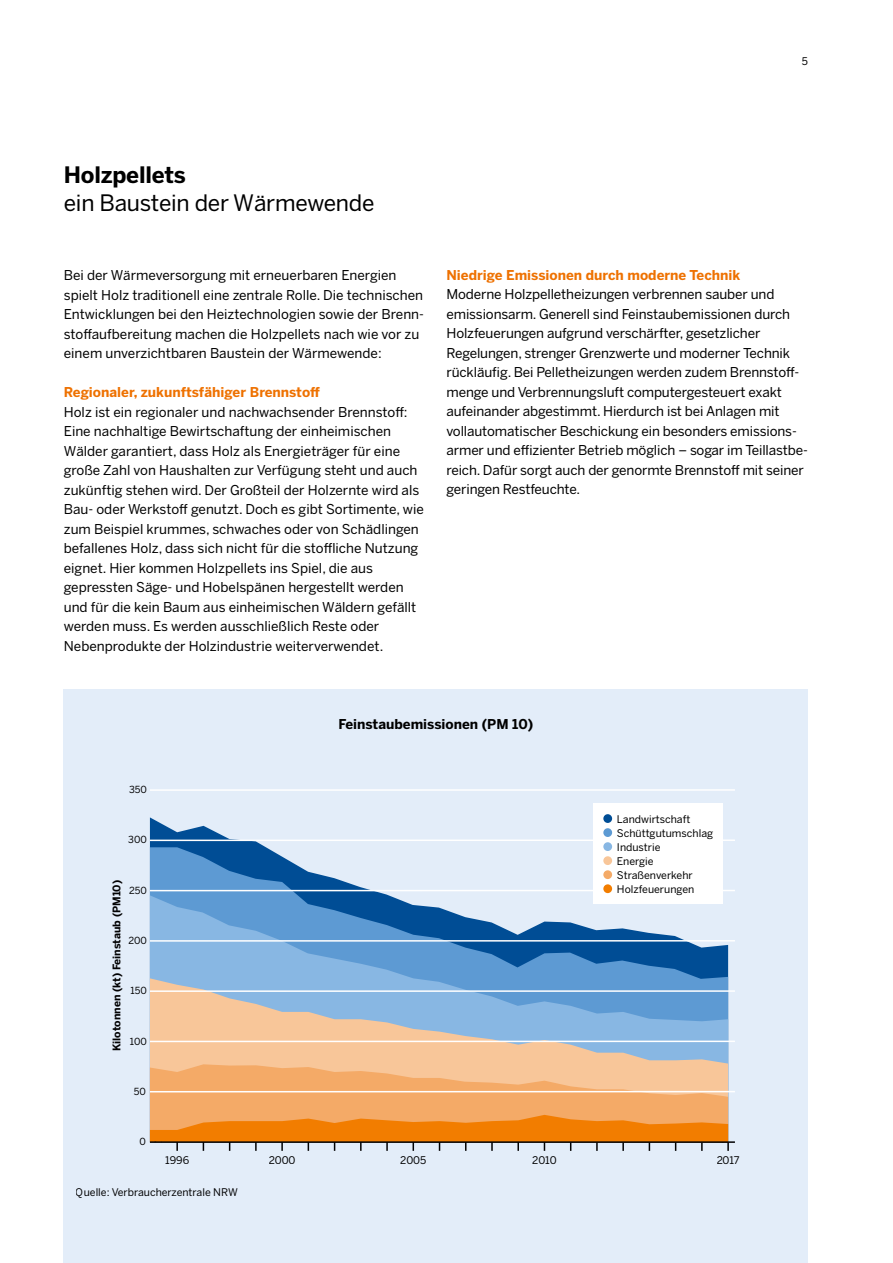
<style>
.page{position:relative;width:893px;height:1263px;background:#fff}
.page>*{position:absolute;margin:0;border:0;box-sizing:border-box;transform-origin:0 0}
.t1{font:22.5px "Benton Sans";letter-spacing:-.01em;color:#000}
.t2{font:700 22.5px "Benton Sans";letter-spacing:-.01em;color:#000}
.t3{font:13.5px/19.5px "Benton Sans";letter-spacing:-.01em;color:#000}
.t4{font:700 13.5px "Benton Sans";color:#ee7100}
.t5{font:700 13.5px "Benton Sans";color:#000}
.t6{font:10.5px/14.1px "Benton Sans";color:#000}
.t7{font:10.5px "Benton Sans";color:#020203}
.t8{font:700 10.5px "Benton Sans";color:#020203}
.t9{font:9.75px "Benton Sans";color:#020203}
</style>
<div class="page">
<div style="left:64px;top:690px;width:744px;height:573px;background:#e3edf9"></div>
<svg style="left:150px;top:817px;width:573px;height:30px"></svg>
<svg style="left:150px;top:847px;width:573px;height:48px"></svg>
<svg style="left:150px;top:895px;width:578px;height:83px"></svg>
<svg style="left:150px;top:978px;width:578px;height:86px"></svg>
<hr style="left:150px;top:1141px;width:585px;height:2px;background:#020203">
<svg style="left:150px;top:1064px;width:579px;height:87px"></svg>
<hr style="left:150px;top:1091px;width:585px;height:1px;background:#fff">
<hr style="left:150px;top:1040px;width:585px;height:2px;background:#fff">
<hr style="left:150px;top:990px;width:585px;height:2px;background:#fff">
<hr style="left:150px;top:940px;width:585px;height:2px;background:#fff">
<hr style="left:150px;top:890px;width:585px;height:1px;background:#fff">
<hr style="left:150px;top:839px;width:585px;height:2px;background:#fff">
<hr style="left:150px;top:789px;width:585px;height:2px;background:#fff">
<div style="left:593px;top:804px;width:129px;height:100px;background:#fff"></div>
<div style="left:603px;top:814px;width:9px;height:9px;background:#004d95;border-radius:50%"></div>
<div style="left:603px;top:828px;width:9px;height:9px;background:#5d9ad3;border-radius:50%"></div>
<div style="left:603px;top:842px;width:9px;height:9px;background:#88b7e3;border-radius:50%"></div>
<div style="left:603px;top:856px;width:9px;height:9px;background:#f8c699;border-radius:50%"></div>
<div style="left:603px;top:870px;width:9px;height:9px;background:#f4aa67;border-radius:50%"></div>
<div style="left:603px;top:884px;width:9px;height:9px;background:#f27d00;border-radius:50%"></div>
<p class="t6" style="left:802px;top:54px;width:8px">5</p>
<h1 class="t2" style="left:64px;top:161px;width:124px">Holzpellets</h1>
<h1 class="t1" style="left:64px;top:190px;width:312px">ein Baustein der Wärmewende</h1>
<p class="t3" style="left:64px;top:265px;width:362px">Bei der Wärmeversorgung mit erneuerbaren Energien spielt Holz traditionell eine zentrale Rolle. Die technischen Entwicklungen bei den Heiztechnologien sowie der Brenn&shy;stoffaufbereitung machen die Holzpellets nach wie vor zu einem unverzichtbaren Baustein der Wärmewende:</p>
<p class="t4" style="left:64px;top:384px;width:258px">Regionaler, zukunftsfähiger Brennstoff</p>
<p class="t3" style="left:64px;top:402px;width:362px">Holz ist ein regionaler und nachwachsender Brennstoff:<br>Eine nachhaltige Bewirtschaftung der einheimischen Wälder garantiert, dass Holz als Energieträger für eine große Zahl von Haushalten zur Verfügung steht und auch zukünftig stehen wird. Der Großteil der Holzernte wird als Bau- oder Werkstoff genutzt. Doch es gibt Sortimente, wie zum Beispiel krummes, schwaches oder von Schädlingen befallenes Holz, dass sich nicht für die stoffliche Nutzung eignet. Hier kommen Holzpellets ins Spiel, die aus gepressten Säge- und Hobelspänen hergestellt werden und für die kein Baum aus einheimischen Wäldern gefällt werden muss. Es werden ausschließlich Reste oder Nebenprodukte der Holzindustrie weiterverwendet.</p>
<p class="t4" style="left:446px;top:267px;width:295px">Niedrige Emissionen durch moderne Technik</p>
<p class="t3" style="left:446px;top:285px;width:363px">Moderne Holzpelletheizungen verbrennen sauber und emissionsarm. Generell sind Feinstaubemissionen durch Holzfeuerungen aufgrund verschärfter, gesetzlicher Regelungen, strenger Grenzwerte und moderner Technik rückläufig. Bei Pelletheizungen werden zudem Brennstoff&shy;menge und Verbrennungsluft computergesteuert exakt aufeinander abgestimmt. Hierdurch ist bei Anlagen mit vollautomatischer Beschickung ein besonders emissions&shy;armer und effizienter Betrieb möglich – sogar im Teillastbe&shy;reich. Dafür sorgt auch der genormte Brennstoff mit seiner geringen Restfeuchte.</p>
<p class="t5" style="left:338px;top:716px;width:196px">Feinstaubemissionen (PM 10)</p>
<p class="t9" style="left:129px;top:784px;width:19px">350</p>
<p class="t9" style="left:128px;top:834px;width:20px">300</p>
<p class="t8" style="left:110px;top:1051px;width:173px;rotate:-90deg">Kilotonnen (kt) Feinstaub (PM10)</p>
<p class="t9" style="left:129px;top:884px;width:19px">250</p>
<p class="t9" style="left:128px;top:935px;width:20px">200</p>
<p class="t9" style="left:131px;top:985px;width:18px">150</p>
<p class="t9" style="left:130px;top:1035px;width:19px">100</p>
<p class="t9" style="left:134px;top:1086px;width:14px">50</p>
<p class="t9" style="left:139px;top:1136px;width:8px">0</p>
<p class="t6" style="left:617px;top:812px;width:98px">Landwirtschaft<br>Schüttgutumschlag<br>Industrie<br>Energie<br>Straßenverkehr<br>Holzfeuerungen</p>
<p class="t7" style="left:165px;top:1154px;width:26px">1996</p>
<p class="t7" style="left:269px;top:1154px;width:28px">2000</p>
<p class="t7" style="left:400px;top:1154px;width:28px">2005</p>
<p class="t7" style="left:532px;top:1154px;width:26px">2010</p>
<p class="t7" style="left:716px;top:1154px;width:25px">2017</p>
<p class="t7" style="left:76px;top:1186px;width:163px">Quelle: Verbraucherzentrale NRW</p>
</div>
